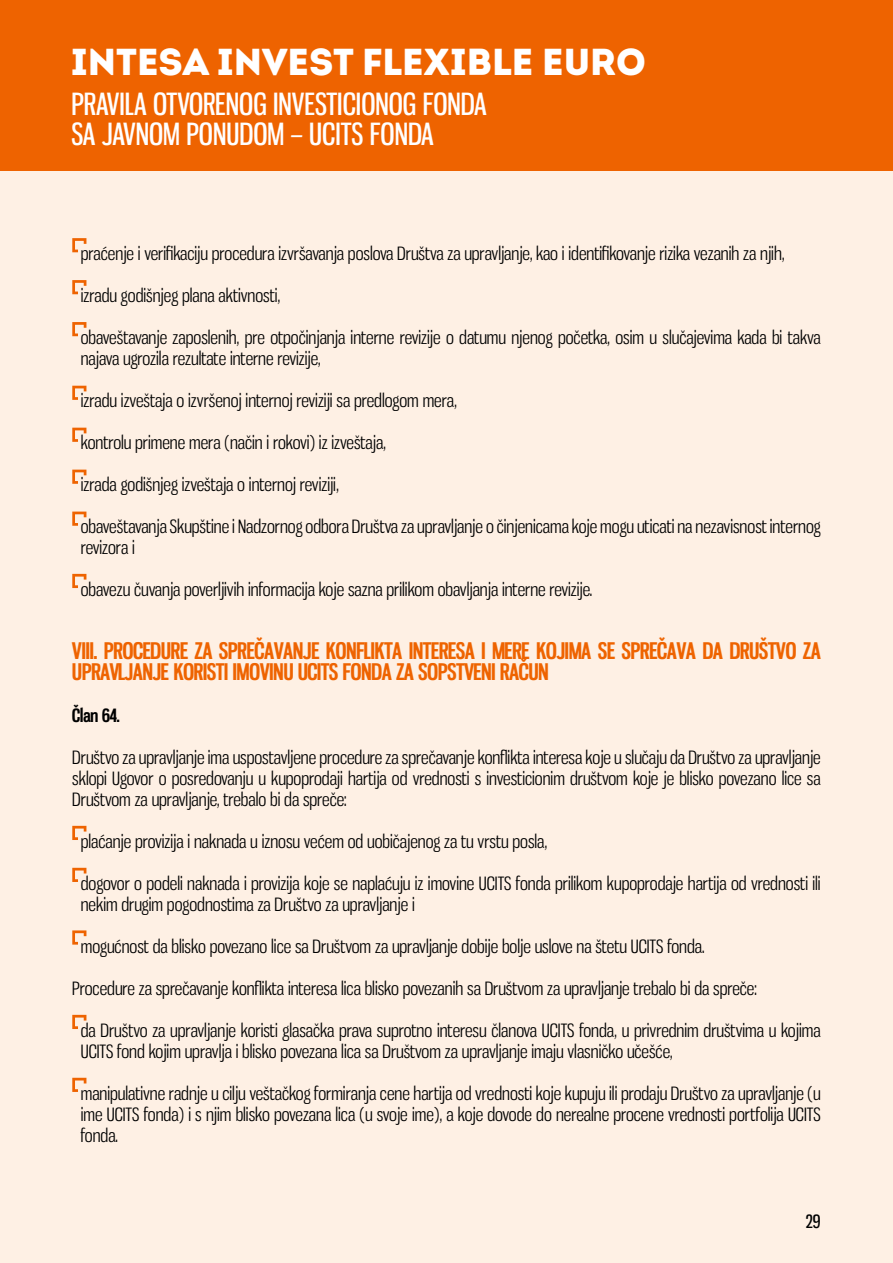
<style>
.page{position:relative;width:893px;height:1263px;background:#fef0e4}
.page>*{position:absolute;margin:0;border:0;box-sizing:border-box;transform-origin:0 0}
.t1{font:900 37.5px "Intro";color:#fff}
.t2{font:30px/30px "Gnuolane Rg";color:#fff}
.t3{font:700 22.5px/21px "Gnuolane";color:#ee6300}
.t4{font:18px/21px "Gnuolane Bk";color:#000}
.t5{font:700 18px "Gnuolane";color:#000}
.t6{font:18px "Gnuolane";color:#000}
</style>
<div class="page">
<div style="left:0;top:0;width:893px;height:171px;background:#ee6300"></div>
<svg style="left:72px;top:238px;width:14px;height:14px"></svg>
<svg style="left:72px;top:280px;width:14px;height:14px"></svg>
<svg style="left:72px;top:322px;width:14px;height:14px"></svg>
<svg style="left:72px;top:386px;width:14px;height:14px"></svg>
<svg style="left:72px;top:428px;width:14px;height:14px"></svg>
<svg style="left:72px;top:470px;width:14px;height:14px"></svg>
<svg style="left:72px;top:512px;width:14px;height:14px"></svg>
<svg style="left:72px;top:574px;width:14px;height:14px"></svg>
<svg style="left:72px;top:826px;width:14px;height:14px"></svg>
<svg style="left:72px;top:868px;width:14px;height:14px"></svg>
<svg style="left:72px;top:930px;width:14px;height:15px"></svg>
<svg style="left:72px;top:1015px;width:14px;height:14px"></svg>
<svg style="left:72px;top:1078px;width:14px;height:14px"></svg>
<h1 class="t1" style="left:71px;top:37px;width:577px">INTESA INVEST FLEXIBLE EURO</h1>
<h2 class="t2" style="left:72px;top:89px;width:417px">PRAVILA OTVORENOG INVESTICIONOG FONDA<br>SA JAVNOM PONUDOM – UCITS FONDA</h2>
<p class="t4" style="left:81px;top:243px;width:705px">praćenje i verifikaciju procedura izvršavanja poslova Društva za upravljanje, kao i identifikovanje rizika vezanih za njih,</p>
<p class="t4" style="left:81px;top:285px;width:201px">izradu godišnjeg plana aktivnosti,</p>
<p class="t4" style="left:81px;top:327px;width:741px">obaveštavanje zaposlenih, pre otpočinjanja interne revizije o datumu njenog početka, osim u slučajevima kada bi takva najava ugrozila rezultate interne revizije,</p>
<p class="t4" style="left:81px;top:390px;width:378px">izradu izveštaja o izvršenoj internoj reviziji sa predlogom mera,</p>
<p class="t4" style="left:81px;top:432px;width:307px">kontrolu primene mera (način i rokovi) iz izveštaja,</p>
<p class="t4" style="left:81px;top:474px;width:259px">izrada godišnjeg izveštaja o internoj reviziji,</p>
<p class="t4" style="left:81px;top:516px;width:741px">obaveštavanja Skupštine i Nadzornog odbora Društva za upravljanje o činjenicama koje mogu uticati na nezavisnost internog revizora i</p>
<p class="t4" style="left:81px;top:579px;width:513px">obavezu čuvanja poverljivih informacija koje sazna prilikom obavljanja interne revizije.</p>
<p class="t3" style="left:72px;top:639px;width:750px">VIII. PROCEDURE ZA SPREČAVANJE KONFLIKTA INTERESA I MERE KOJIMA SE SPREČAVA DA DRUŠTVO ZA<br>UPRAVLJANJE KORISTI IMOVINU UCITS FONDA ZA SOPSTVENI RAČUN</p>
<p class="t5" style="left:72px;top:703px;width:49px">Član 64.</p>
<p class="t4" style="left:72px;top:747px;width:750px;text-align:justify">Društvo za upravljanje ima uspostavljene procedure za sprečavanje konflikta interesa koje u slučaju da Društvo za upravljanje sklopi Ugovor o posredovanju u kupoprodaji hartija od vrednosti s investicionim društvom koje je blisko povezano lice sa Društvom za upravljanje, trebalo bi da spreče:</p>
<p class="t4" style="left:81px;top:831px;width:468px">plaćanje provizija i naknada u iznosu većem od uobičajenog za tu vrstu posla,</p>
<p class="t4" style="left:81px;top:873px;width:741px">dogovor o podeli naknada i provizija koje se naplaćuju iz imovine UCITS fonda prilikom kupoprodaje hartija od vrednosti ili nekim drugim pogodnostima za Društvo za upravljanje i</p>
<p class="t4" style="left:81px;top:936px;width:625px">mogućnost da blisko povezano lice sa Društvom za upravljanje dobije bolje uslove na štetu UCITS fonda.</p>
<p class="t4" style="left:72px;top:978px;width:686px">Procedure za sprečavanje konflikta interesa lica blisko povezanih sa Društvom za upravljanje trebalo bi da spreče:</p>
<p class="t4" style="left:81px;top:1020px;width:741px">da Društvo za upravljanje koristi glasačka prava suprotno interesu članova UCITS fonda, u privrednim društvima u kojima<br>UCITS fond kojim upravlja i blisko povezana lica sa Društvom za upravljanje imaju vlasničko učešće,</p>
<p class="t4" style="left:81px;top:1083px;width:741px;text-align:justify">manipulativne radnje u cilju veštačkog formiranja cene hartija od vrednosti koje kupuju ili prodaju Društvo za upravljanje (u ime UCITS fonda) i s njim blisko povezana lica (u svoje ime), a koje dovode do nerealne procene vrednosti portfolija UCITS fonda.</p>
<p class="t6" style="left:806px;top:1208px;width:16px">29</p>
</div>
